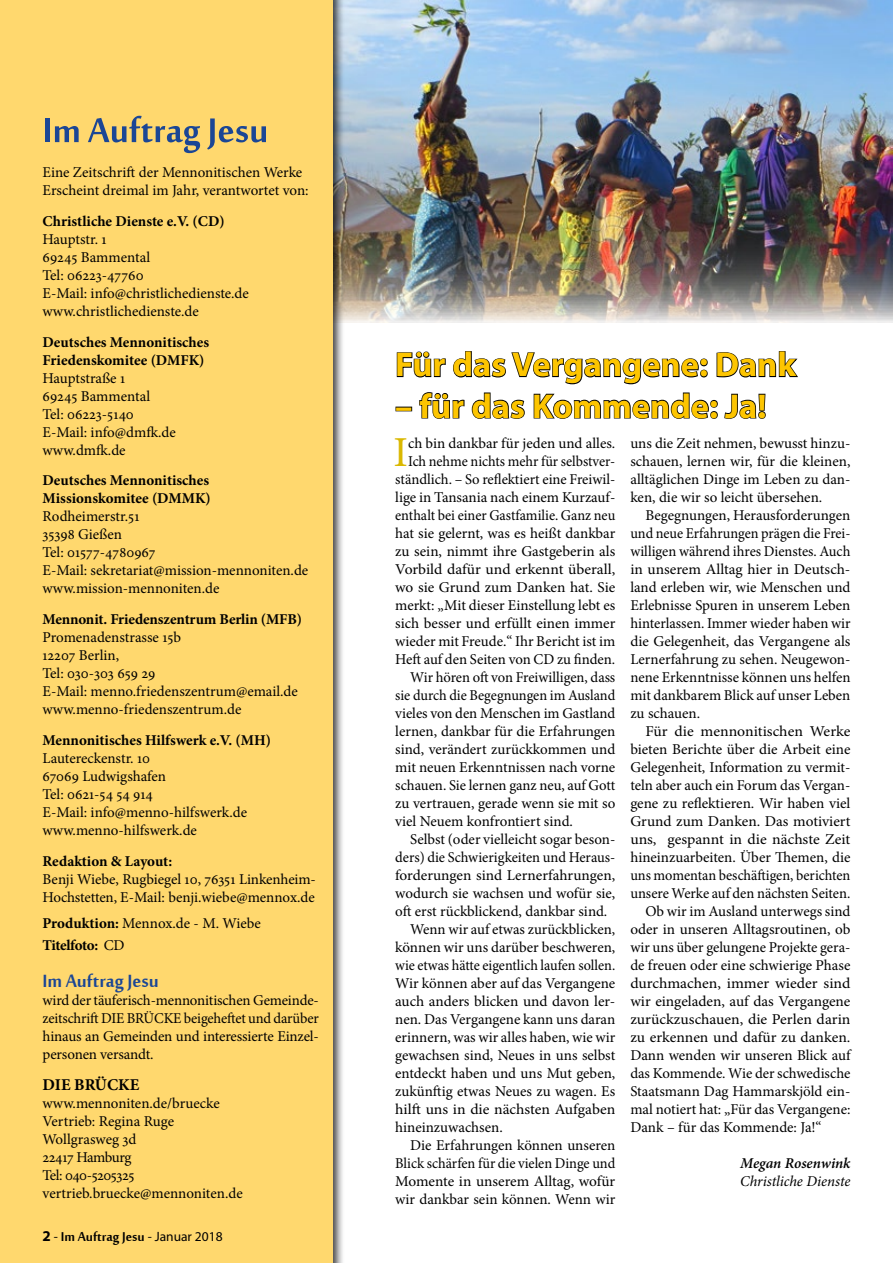
<style>
.page{position:relative;width:893px;height:1263px;background:#fff}
.page>*{position:absolute;margin:0;border:0;box-sizing:border-box;transform-origin:0 0}
.t1{font:52.5px "Mool Boran";color:#1b4695}
.t2{font:42.75px "Minion Pro";color:#dab800}
.t3{font:700 34.5px "Myriad Pro";color:#fdc500}
.t4{font:27px "Mool Boran";color:#1b4695}
.t5{font:19.5px "Mool Boran";color:#000}
.t6{font:700 16.5px "Minion Pro";color:#000}
.t7{font:15px/18px "Minion Pro";color:#000}
.t8{font:700 15px/18px "Minion Pro";color:#000}
.t9{font:15px "Minion Pro";color:#000;scale:1.05 1}
.t10{font:15px "Minion Pro";color:#000;scale:.96 1}
.t11{font:15px "Minion Pro";color:#000;scale:.95 1}
.t12{font:15px "Minion Pro";color:#000;scale:1.04 1}
.t13{font:700 15px/22.2px "Minion Pro";letter-spacing:-.03em;color:#000}
.t14{font:italic 15px "Minion Pro";letter-spacing:-.005em;color:#000}
.t15{font:italic 600 15px "Minion Pro";color:#000}
.s1{font-weight:400}
.s2{font-family:"Myriad Pro";font-weight:700;font-size:15px}
.s3{font-family:"Myriad Pro";font-size:13.5px}
</style>
<div class="page">
<img style="left:345px;top:0;width:548px;height:322px">
<div style="left:0;top:0;width:345px;height:1263px;background:#000;opacity:.75"></div>
<div style="left:0;top:0;width:332px;height:1263px;background:#ffd86e"></div>
<svg style="left:396px;top:351px;width:402px;height:68px"></svg>
<h1 class="t1" style="left:43px;top:93px;width:227px">Im Auftrag Jesu</h1>
<p class="t7" style="left:43px;top:163px;width:268px">Eine Zeitschrift der Mennonitischen Werke<br>Erscheint dreimal im Jahr, verantwortet von:</p>
<p class="t8" style="left:43px;top:212px;width:184px">Christliche Dienste e.V. (CD)</p>
<p class="t7" style="left:43px;top:230px;width:208px">Hauptstr. 1<br>69245 Bammental<br>Tel: 06223-47760<br>E-Mail: info@christlichedienste.de www.christlichedienste.de</p>
<p class="t8" style="left:43px;top:333px;width:168px">Deutsches Mennonitisches<br>Friedenskomitee (DMFK)</p>
<p class="t7" style="left:43px;top:369px;width:135px">Hauptstraße 1<br>69245 Bammental<br>Tel: 06223-5140<br>E-Mail: info@dmfk.de www.dmfk.de</p>
<p class="t8" style="left:43px;top:471px;width:170px">Deutsches Mennonitisches<br>Missionskomitee (DMMK)</p>
<p class="t7" style="left:43px;top:508px;width:267px">Rodheimerstr.51<br>35398 Gießen<br>Tel: 01577-4780967<br>E-Mail: sekretariat@mission-mennoniten.de www.mission-mennoniten.de</p>
<p class="t8" style="left:43px;top:610px;width:261px">Mennonit. Friedenszentrum Berlin (MFB)</p>
<p class="t7" style="left:43px;top:628px;width:257px">Promenadenstrasse 15b<br>12207 Berlin,<br>Tel: 030-303 659 29<br>E-Mail: menno.friedenszentrum@email.de www.menno-friedenszentrum.de</p>
<p class="t8" style="left:43px;top:731px;width:230px">Mennonitisches Hilfswerk e.V. (MH)</p>
<p class="t7" style="left:43px;top:749px;width:206px">Lautereckenstr. 10<br>67069 Ludwigshafen<br>Tel: 0621-54 54 914<br>E-Mail: info@menno-hilfswerk.de www.menno-hilfswerk.de</p>
<p class="t8" style="left:43px;top:852px;width:131px">Redaktion &amp; Layout:</p>
<p class="t7" style="left:43px;top:870px;width:275px">Benji Wiebe, Rugbiegel 10, 76351 Linkenheim-<br>Hochstetten, E-Mail: benji.wiebe@mennox.de</p>
<p class="t13" style="left:43px;top:912px;width:220px">Produktion: <span class="s1">Mennox.de - M. Wiebe<br></span>Titelfoto: <span class="s1">CD</span></p>
<h3 class="t4" style="left:43px;top:962px;width:118px">Im Auftrag Jesu</h3>
<p class="t7" style="left:43px;top:991px;width:278px;text-align:justify">wird der täuferisch-mennonitischen Gemeinde&shy;zeitschrift DIE BRÜCKE beigeheftet und darüber hinaus an Gemeinden und interessierte Einzel&shy;personen versandt.</p>
<p class="t6" style="left:43px;top:1073px;width:98px">DIE BRÜCKE</p>
<p class="t7" style="left:43px;top:1094px;width:202px">www.mennoniten.de/bruecke<br>Vertrieb: Regina Ruge<br>Wollgrasweg 3d<br>22417 Hamburg<br>Tel: 040-5205325 vertrieb.bruecke@mennoniten.de</p>
<h3 class="t5" style="left:43px;top:1223px;width:182px"><span class="s2">2</span> <span class="s3">-</span> Im Auftrag Jesu <span class="s3">- Januar 2018</span></h3>
<h3 class="t3" style="left:395px;top:342px;width:402px">Für das Vergangene: Dank</h3>
<h3 class="t3" style="left:395px;top:384px;width:373px">– für das Kommende: Ja!</h3>
<h2 class="t2" style="left:394px;top:424px;width:16px">I</h2>
<p class="t7" style="left:408px;top:435px;width:209px">ch bin dankbar für jeden und alles.</p>
<p class="t11" style="left:408px;top:451px;width:220px">Ich nehme nichts mehr für selbstver-</p>
<p class="t7" style="left:395px;top:471px;width:222px">ständlich. – So reflektiert eine Freiwil-</p>
<p class="t7" style="left:395px;top:489px;width:222px">lige in Tansania nach einem Kurzauf-</p>
<p class="t10" style="left:395px;top:505px;width:231px">enthalt bei einer Gastfamilie. Ganz neu</p>
<p class="t7" style="left:395px;top:525px;width:222px">hat sie gelernt, was es heißt dankbar</p>
<p class="t7" style="left:395px;top:543px;width:222px">zu sein, nimmt ihre Gastgeberin als</p>
<p class="t12" style="left:395px;top:559px;width:213px">Vorbild dafür und erkennt überall,</p>
<p class="t7" style="left:395px;top:579px;width:222px">wo sie Grund zum Danken hat. Sie</p>
<p class="t7" style="left:395px;top:597px;width:222px">merkt: „Mit dieser Einstellung lebt es</p>
<p class="t7" style="left:395px;top:615px;width:222px">sich besser und erfüllt einen immer</p>
<p class="t7" style="left:395px;top:633px;width:222px">wieder mit Freude.“ Ihr Bericht ist im</p>
<p class="t7" style="left:395px;top:651px;width:222px">Heft auf den Seiten von CD zu finden.</p>
<p class="t7" style="left:410px;top:669px;width:207px">Wir hören oft von Freiwilligen, dass</p>
<p class="t10" style="left:395px;top:685px;width:231px">sie durch die Begegnungen im Ausland</p>
<p class="t7" style="left:395px;top:705px;width:222px">vieles von den Menschen im Gastland</p>
<p class="t7" style="left:395px;top:723px;width:222px">lernen, dankbar für die Erfahrungen</p>
<p class="t7" style="left:395px;top:741px;width:222px">sind, verändert zurückkommen und</p>
<p class="t7" style="left:395px;top:759px;width:222px">mit neuen Erkenntnissen nach vorne</p>
<p class="t7" style="left:395px;top:777px;width:222px">schauen. Sie lernen ganz neu, auf Gott</p>
<p class="t7" style="left:395px;top:795px;width:222px">zu vertrauen, gerade wenn sie mit so</p>
<p class="t7" style="left:395px;top:813px;width:179px">viel Neuem konfrontiert sind.</p>
<p class="t7" style="left:410px;top:831px;width:207px">Selbst (oder vielleicht sogar beson-</p>
<p class="t7" style="left:395px;top:849px;width:222px">ders) die Schwierigkeiten und Heraus-</p>
<p class="t7" style="left:395px;top:867px;width:222px">forderungen sind Lernerfahrungen,</p>
<p class="t7" style="left:395px;top:885px;width:222px">wodurch sie wachsen und wofür sie,</p>
<p class="t7" style="left:395px;top:903px;width:214px">oft erst rückblickend, dankbar sind.</p>
<p class="t7" style="left:410px;top:921px;width:207px">Wenn wir auf etwas zurückblicken,</p>
<p class="t7" style="left:395px;top:939px;width:222px">können wir uns darüber beschweren,</p>
<p class="t11" style="left:395px;top:955px;width:233px">wie etwas hätte eigentlich laufen sollen.</p>
<p class="t7" style="left:395px;top:975px;width:222px">Wir können aber auf das Vergangene</p>
<p class="t7" style="left:395px;top:993px;width:222px">auch anders blicken und davon ler-</p>
<p class="t7" style="left:395px;top:1011px;width:222px">nen. Das Vergangene kann uns daran</p>
<p class="t7" style="left:395px;top:1029px;width:222px">erinnern, was wir alles haben, wie wir</p>
<p class="t7" style="left:395px;top:1047px;width:222px">gewachsen sind, Neues in uns selbst</p>
<p class="t7" style="left:395px;top:1065px;width:222px">entdeckt haben und uns Mut geben,</p>
<p class="t7" style="left:395px;top:1083px;width:222px">zukünftig etwas Neues zu wagen. Es</p>
<p class="t9" style="left:395px;top:1099px;width:211px">hilft uns in die nächsten Aufgaben</p>
<p class="t7" style="left:395px;top:1119px;width:109px">hineinzuwachsen.</p>
<p class="t7" style="left:410px;top:1137px;width:207px">Die Erfahrungen können unseren</p>
<p class="t10" style="left:395px;top:1153px;width:231px">Blick schärfen für die vielen Dinge und</p>
<p class="t7" style="left:395px;top:1173px;width:222px">Momente in unserem Alltag, wofür</p>
<p class="t7" style="left:395px;top:1191px;width:222px">wir dankbar sein können. Wenn wir</p>
<p class="t7" style="left:630px;top:435px;width:222px;text-align:justify">uns die Zeit nehmen, bewusst hinzu&shy;schauen, lernen wir, für die kleinen, alltäglichen Dinge im Leben zu dan&shy;ken, die wir so leicht übersehen.</p>
<p class="t7" style="left:630px;top:507px;width:222px;text-align:justify;text-indent:15px">Begegnungen, Herausforderungen und neue Erfahrungen prägen die Frei&shy;willigen während ihres Dienstes. Auch in unserem Alltag hier in Deutsch&shy;land erleben wir, wie Menschen und Erlebnisse Spuren in unserem Leben hinterlassen. Immer wieder haben wir die Gelegenheit, das Vergangene als Lernerfahrung zu sehen. Neugewon&shy;nene Erkenntnisse können uns helfen mit dankbarem Blick auf unser Leben zu schauen.</p>
<p class="t9" style="left:645px;top:721px;width:197px">Für die mennonitischen Werke</p>
<p class="t7" style="left:630px;top:741px;width:222px">bieten Berichte über die Arbeit eine</p>
<p class="t7" style="left:630px;top:759px;width:222px">Gelegenheit, Information zu vermit-</p>
<p class="t7" style="left:630px;top:777px;width:222px">teln aber auch ein Forum das Vergan-</p>
<p class="t7" style="left:630px;top:795px;width:222px">gene zu reflektieren. Wir haben viel</p>
<p class="t7" style="left:630px;top:813px;width:222px">Grund zum Danken. Das motiviert</p>
<p class="t9" style="left:630px;top:829px;width:211px">uns, gespannt in die nächste Zeit</p>
<p class="t7" style="left:630px;top:849px;width:222px">hineinzuarbeiten. Über Themen, die</p>
<p class="t10" style="left:630px;top:865px;width:231px">uns momentan beschäftigen, berichten</p>
<p class="t7" style="left:630px;top:885px;width:222px">unsere Werke auf den nächsten Seiten.</p>
<p class="t7" style="left:645px;top:903px;width:207px">Ob wir im Ausland unterwegs sind</p>
<p class="t7" style="left:630px;top:921px;width:222px">oder in unseren Alltagsroutinen, ob</p>
<p class="t7" style="left:630px;top:939px;width:222px">wir uns über gelungene Projekte gera-</p>
<p class="t7" style="left:630px;top:957px;width:222px">de freuen oder eine schwierige Phase</p>
<p class="t9" style="left:630px;top:973px;width:211px">durchmachen, immer wieder sind</p>
<p class="t7" style="left:630px;top:993px;width:222px">wir eingeladen, auf das Vergangene</p>
<p class="t9" style="left:630px;top:1009px;width:211px">zurückzuschauen, die Perlen darin</p>
<p class="t12" style="left:630px;top:1027px;width:213px">zu erkennen und dafür zu danken.</p>
<p class="t7" style="left:630px;top:1047px;width:222px">Dann wenden wir unseren Blick auf</p>
<p class="t7" style="left:630px;top:1065px;width:222px">das Kommende. Wie der schwedische</p>
<p class="t7" style="left:630px;top:1083px;width:222px">Staatsmann Dag Hammarskjöld ein-</p>
<p class="t7" style="left:630px;top:1101px;width:222px">mal notiert hat: „Für das Vergangene:</p>
<p class="t7" style="left:630px;top:1119px;width:193px">Dank – für das Kommende: Ja!“</p>
<p class="t15" style="left:740px;top:1153px;width:112px">Megan Rosenwink</p>
<p class="t14" style="left:740px;top:1171px;width:112px">Christliche Dienste</p>
</div>
